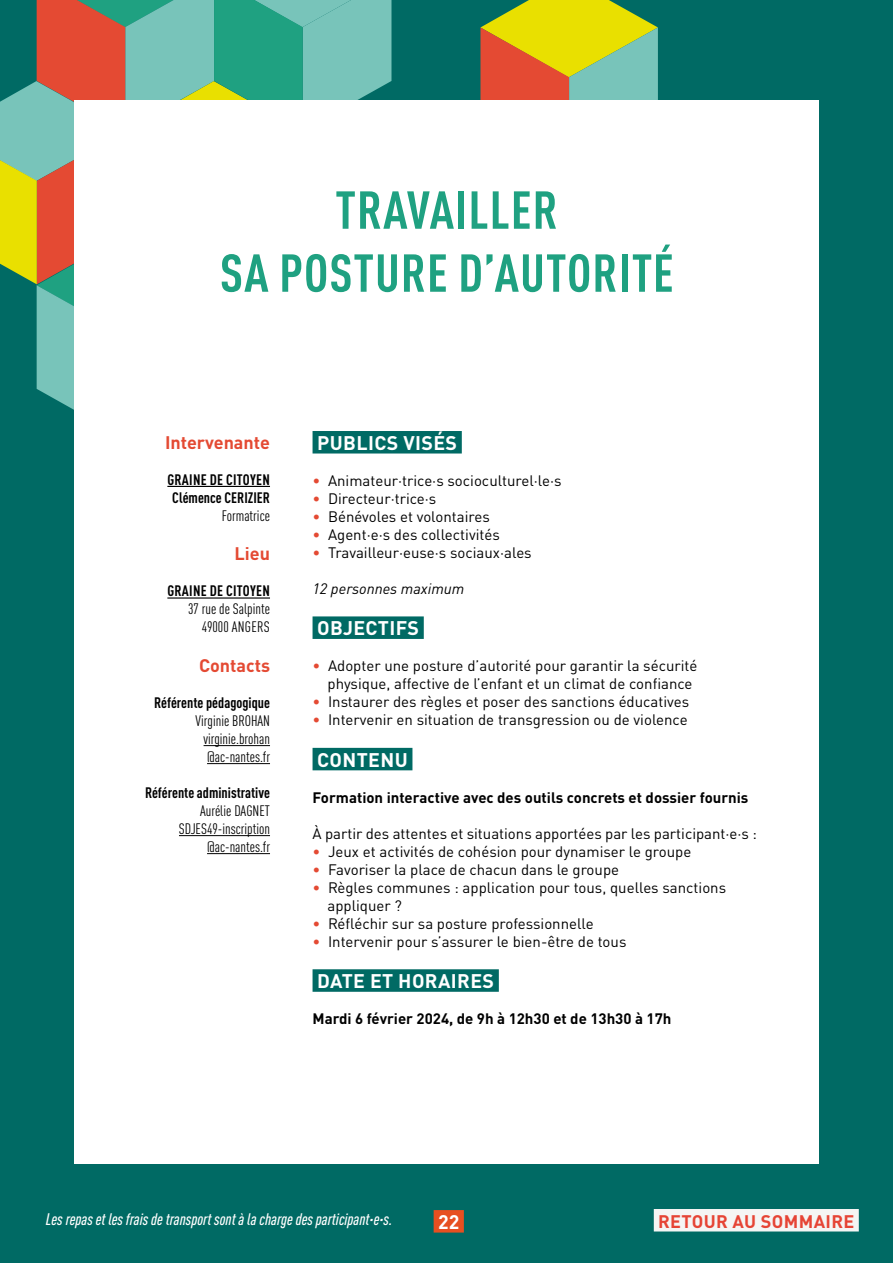
<style>
.page{position:relative;width:893px;height:1263px;background:#006a64}
.page>*{position:absolute;margin:0;border:0;box-sizing:border-box;transform-origin:0 0}
.t1{font:700 condensed 52.5px "DIN Pro";color:#1fa181}
.t2{font:700 19.5px "DIN Pro";letter-spacing:.015em;color:#fff}
.t3{font:700 18px "DIN Pro";color:#e44a33}
.t4{font:700 18px "DIN Pro";letter-spacing:.02em;color:#e64435}
.t5{font:italic 500 condensed 16.5px "DIN Pro";color:#fff}
.t6{font:15px/18px "DIN Pro";color:#000}
.t7{font:condensed 15px/18px "DIN Pro";color:#000;text-align:right}
.t8{font:700 15px "DIN Pro";color:#000}
.t9{font:700 condensed 15px/18px "DIN Pro";color:#000;text-align:right}
.t10{font:italic 15px "DIN Pro";color:#000}
.t11{font:700 condensed 15px "DIN Pro";letter-spacing:.02em;color:#000}
.s1{color:#e44a33}
</style>
<div class="page">
<div style="left:434px;top:1210px;width:30px;height:22px;background:#e74f20"></div>
<svg style="left:0;top:0;width:658px;height:410px"></svg>
<div style="left:74px;top:100px;width:745px;height:1063px;background:#fff"></div>
<div style="left:313px;top:431px;width:149px;height:22px;background:#006a64"></div>
<div style="left:313px;top:616px;width:111px;height:23px;background:#006a64"></div>
<div style="left:313px;top:748px;width:99px;height:22px;background:#006a64"></div>
<div style="left:313px;top:969px;width:186px;height:23px;background:#006a64"></div>
<hr style="left:167px;top:486px;width:103px;height:1px;background:#000">
<hr style="left:167px;top:597px;width:103px;height:2px;background:#000">
<hr style="left:204px;top:745px;width:66px;height:1px;background:#000">
<hr style="left:207px;top:763px;width:63px;height:1px;background:#000">
<hr style="left:179px;top:835px;width:91px;height:1px;background:#000">
<hr style="left:207px;top:853px;width:63px;height:1px;background:#000">
<div style="left:654px;top:1209px;width:205px;height:22px;background:#f5f5f4"></div>
<h1 class="t1" style="left:335px;top:170px;width:23px">TRAVAILLER</h1>
<h1 class="t1" style="left:220px;top:233px;width:109px">SA POSTURE</h1>
<h1 class="t1" style="left:458px;top:233px;width:60px">D’AUTORIT</h1>
<h1 class="t1" style="left:653px;top:233px;width:17px">É</h1>
<p class="t3" style="left:165px;top:427px;width:107px">Intervenante</p>
<p class="t9" style="left:167px;top:469px;width:8px">GRAINE</p>
<p class="t9" style="left:172px;top:469px;width:61px">DE CITOYEN<br>Clémence CERIZIER</p>
<p class="t7" style="left:222px;top:505px;width:50px">Formatrice</p>
<p class="t3" style="left:235px;top:539px;width:37px">Lieu</p>
<p class="t11" style="left:167px;top:580px;width:104px">Graine de Citoyen</p>
<p class="t7" style="left:188px;top:599px;width:83px">37 rue de Salpinte<br>49000 Angers</p>
<p class="t3" style="left:199px;top:650px;width:73px">Contacts</p>
<p class="t9" style="left:154px;top:692px;width:117px">Référente pédagogique</p>
<p class="t7" style="left:204px;top:710px;width:68px;text-align:left;text-indent:-8px">Virginie BROHAN virginie.brohan @ac-nantes.fr</p>
<p class="t9" style="left:145px;top:782px;width:126px">Référente administrative</p>
<p class="t7" style="left:179px;top:800px;width:93px">Aurélie DAGN ET<br>SDJES49-inscription @ac-nantes.fr</p>
<h2 class="t2" style="left:317px;top:426px;width:98px">Publics visés</h2>
<p class="t6" style="left:313px;top:470px;width:250px"><span class="s1">•</span> Animateur·trice·s socioculturel·le·s</p>
<p class="t6" style="left:313px;top:488px;width:125px"><span class="s1">•</span> Directeur·trice·s</p>
<p class="t6" style="left:313px;top:506px;width:179px"><span class="s1">•</span> Bénévoles et volontaires</p>
<p class="t6" style="left:313px;top:524px;width:189px"><span class="s1">•</span> Agent·e·s des collectivités</p>
<p class="t6" style="left:313px;top:542px;width:221px"><span class="s1">•</span> Travailleur·euse·s sociaux·ales</p>
<p class="t10" style="left:313px;top:577px;width:153px">12 personnes maximum</p>
<h2 class="t2" style="left:317px;top:612px;width:25px">Obje</h2>
<h2 class="t2" style="left:366px;top:612px;width:53px">cti fs</h2>
<p class="t6" style="left:328px;top:655px;width:371px;text-indent:-15px"><span class="s1">•</span> Adopter une posture d’autorité pour garantir la sécurité physique, affective de l’enfant et un climat de confiance</p>
<p class="t6" style="left:313px;top:691px;width:378px"><span class="s1">•</span> Instaurer des règles et poser des sanctions éducatives</p>
<p class="t6" style="left:313px;top:709px;width:377px"><span class="s1">•</span> Intervenir en situation de transgression ou de violence</p>
<h2 class="t2" style="left:317px;top:743px;width:26px">conten</h2>
<h2 class="t2" style="left:395px;top:743px;width:15px">u</h2>
<p class="t8" style="left:313px;top:785px;width:437px">Formation interactive avec des outils concrets et dossier fournis</p>
<p class="t6" style="left:313px;top:823px;width:446px">À partir des attentes et situations apportées par les participant·e·s :</p>
<p class="t6" style="left:313px;top:841px;width:380px"><span class="s1">•</span> Jeux et activités de cohésion pour dynamiser le groupe</p>
<p class="t6" style="left:313px;top:859px;width:308px"><span class="s1">•</span> Favoriser la place de chacun dans le groupe</p>
<p class="t6" style="left:328px;top:877px;width:400px;text-indent:-15px"><span class="s1">•</span> Règles communes : application pour tous, quelles sanctions appliquer ?</p>
<p class="t6" style="left:313px;top:913px;width:283px"><span class="s1">•</span> Réfléchir sur sa posture professionnelle</p>
<p class="t6" style="left:313px;top:931px;width:315px"><span class="s1">•</span> Intervenir pour s’assurer le bien-être de tous</p>
<h2 class="t2" style="left:317px;top:965px;width:145px">Date et horaires</h2>
<p class="t8" style="left:313px;top:1006px;width:360px">Mardi 6 février 2024, de 9h à 12h30 et de 13h30 à 17h</p>
<p class="t5" style="left:46px;top:1206px;width:348px">Les repas et les frais de transport sont à la charge des participant·e·s.</p>
<h2 class="t2" style="left:438px;top:1205px;width:23px">22</h2>
<p class="t4" style="left:658px;top:1206px;width:24px">Reto</p>
<p class="t4" style="left:704px;top:1206px;width:71px">ur au somm</p>
<p class="t4" style="left:814px;top:1206px;width:22px">aire</p>
</div>
